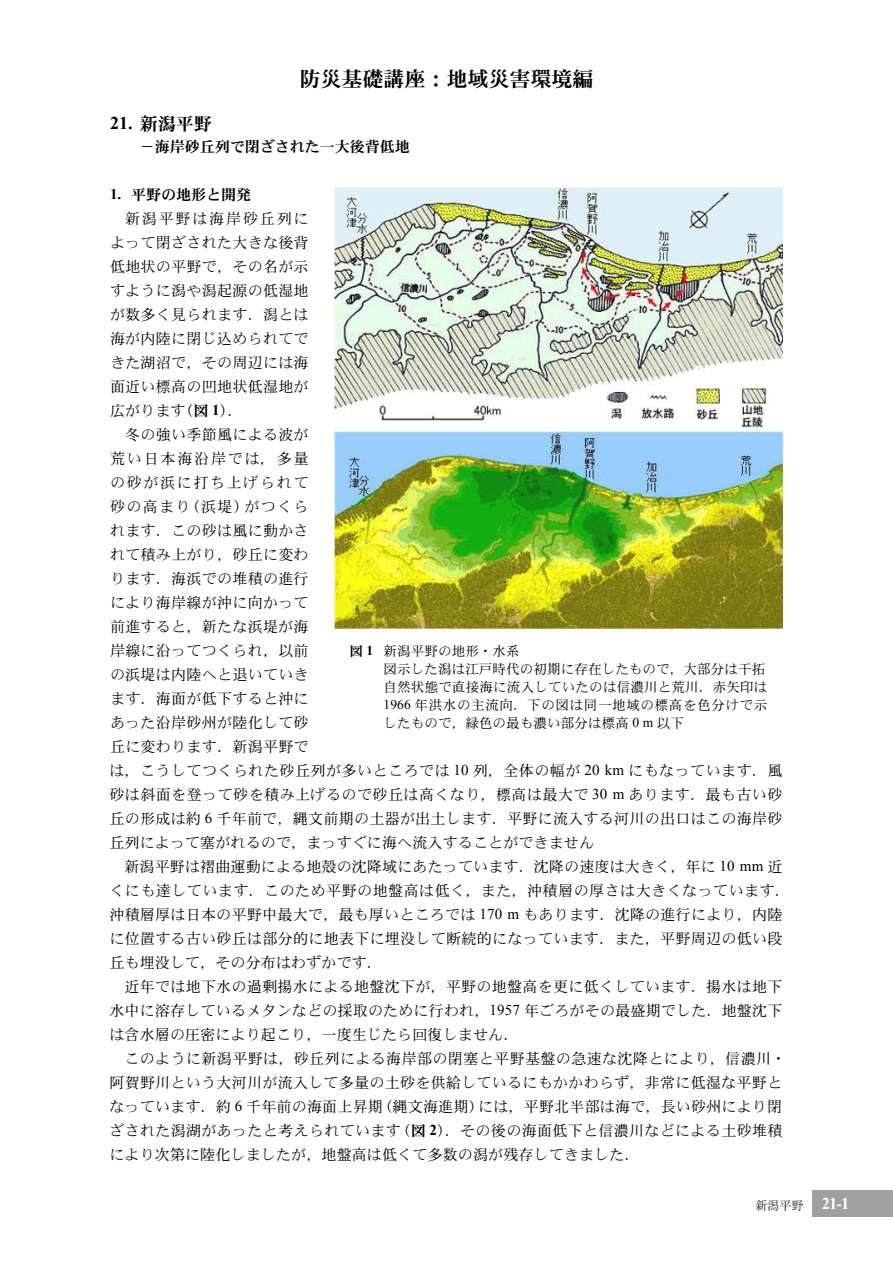
<style>
.page{position:relative;width:893px;height:1263px;background:#fff}
.page>*{position:absolute;margin:0;border:0;box-sizing:border-box;transform-origin:0 0}
.t1{font:21px "DFHS Mincho W7 WIN RKSJ H";color:#000}
.t2{font:18px "DFHS Mincho W7 WIN RKSJ H";color:#000}
.t3{font:15px/24px "DFHS Mincho W3 WIN RKSJ H";letter-spacing:.02em;color:#000}
.t4{font:15px "DFHS Mincho W7 WIN RKSJ H";color:#000}
.t5{font:13.5px/18px "DFHS Mincho W3 WIN RKSJ H";letter-spacing:.01em;color:#000}
.t6{font:300 12px "Ryumin Pro";color:#000}
.s1{font-family:"Times New Roman";font-weight:700}
.s2{font-family:"DFHS Mincho W7 WIN RKSJ H"}
.s3{font-family:"Times New Roman"}
.s4{font-family:"Times New Roman";font-weight:700;font-size:16.5px;color:#fff}
</style>
<div class="page">
<div style="left:812px;top:1191px;width:81px;height:26px;background:#9fa0a0"></div>
<img style="left:334px;top:187px;width:449px;height:444px">
<h1 class="t1" style="left:299px;top:68px;width:296px">防災基礎講座：地域災害環境編</h1>
<p class="t2" style="left:110px;top:115px;width:103px"><span class="s1">21.</span> 新潟平野</p>
<p class="t4" style="left:140px;top:139px;width:271px">－海岸砂丘列で閉ざされた一大後背低地</p>
<p class="t4" style="left:110px;top:187px;width:143px"><span class="s1">1.</span> 平野の地形と開発</p>
<p class="t3" style="left:110px;top:206px;width:200px;text-align:justify;text-indent:15px">新潟平野は海岸砂丘列によって閉ざされた大きな後背低地状の平野で，その名が示すように潟や潟起源の低湿地が数多く見られます．潟とは海が内陸に閉じ込められてできた湖沼で，その周辺には海面近い標高の凹地状低湿地が広がります（<span class="s2">図</span> <span class="s1">1</span>）．</p>
<p class="t3" style="left:109px;top:422px;width:674px;text-indent:16px">冬の強い季節風による波が<br>荒い日本海沿岸では，多量<br>の砂が浜に打ち上げられて<br>砂の高まり（浜堤）がつくら<br>れます．この砂は風に動かさ<br>れて積み上がり，砂丘に変わ<br>ります．海浜での堆積の進行<br>により海岸線が沖に向かって<br>前進すると，新たな浜堤が海<br>岸線に沿ってつくられ，以前<br>の浜堤は内陸へと退いていき<br>ます．海面が低下すると沖に<br>あった沿岸砂州が陸化して砂<br>丘に変わります．新潟平野で<br>は，こうしてつくられた砂丘列が多いところでは <span class="s3">10</span> 列，全体の幅が <span class="s3">20 km</span> にもなっています．風砂は斜面を登って砂を積み上げるので砂丘は高くなり，標高は最大で <span class="s3">30 m</span> あります．最も古い砂丘の形成は約<span class="s3">6</span> 千年前で，縄文前期の土器が出土します．平野に流入する河川の出口はこの海岸砂丘列によって塞がれるので，まっすぐに海へ流入することができません</p>
<p class="t3" style="left:109px;top:854px;width:682px;text-indent:15px">新潟平野は褶曲運動による地殻の沈降域にあたっています．沈降の速度は大きく，年に <span class="s3">10 mm</span> 近くにも達しています．このため平野の地盤高は低く，また，沖積層の厚さは大きくなっています．沖積層厚は日本の平野中最大で，最も厚いところでは <span class="s3">170 m</span> もあります．沈降の進行により，内陸に位置する古い砂丘は部分的に地表下に埋没して断続的になっています．また，平野周辺の低い段丘も埋没して，その分布はわずかです．</p>
<p class="t3" style="left:109px;top:974px;width:674px;text-align:justify;text-indent:15px">近年では地下水の過剰揚水による地盤沈下が，平野の地盤高を更に低くしています．揚水は地下水中に溶存しているメタンなどの採取のために行われ，<span class="s3">1957</span> 年ごろがその最盛期でした．地盤沈下は含水層の圧密により起こり，一度生じたら回復しません．</p>
<p class="t3" style="left:109px;top:1046px;width:678px;text-indent:15px">このように新潟平野は，砂丘列による海岸部の閉塞と平野基盤の急速な沈降とにより，信濃川・阿賀野川という大河川が流入して多量の土砂を供給しているにもかかわらず，非常に低湿な平野となっています．約<span class="s3">6</span> 千年前の海面上昇期（縄文海進期）には，平野北半部は海で，長い砂州により閉ざされた潟湖があったと考えられています（<span class="s2">図</span> <span class="s1">2</span>）．その後の海面低下と信濃川などによる土砂堆積により次第に陸化しましたが，地盤高は低くて多数の潟が残存してきました．</p>
<p class="t5" style="left:383px;top:642px;width:385px;text-indent:-34px"><span class="s2">図</span> <span class="s1">1</span> 新潟平野の地形・水系<br>図示した潟は江戸時代の初期に存在したもので，大部分は干拓自然状態で直接海に流入していたのは信濃川と荒川．赤矢印は<br><span class="s3">1966</span> 年洪水の主流向．下の図は同一地域の標高を色分けで示したもので，緑色の最も濃い部分は標高 <span class="s3">0 m</span> 以下</p>
<p class="t6" style="left:755px;top:1196px;width:96px">新潟平野 <span class="s4">21-1</span></p>
</div>
